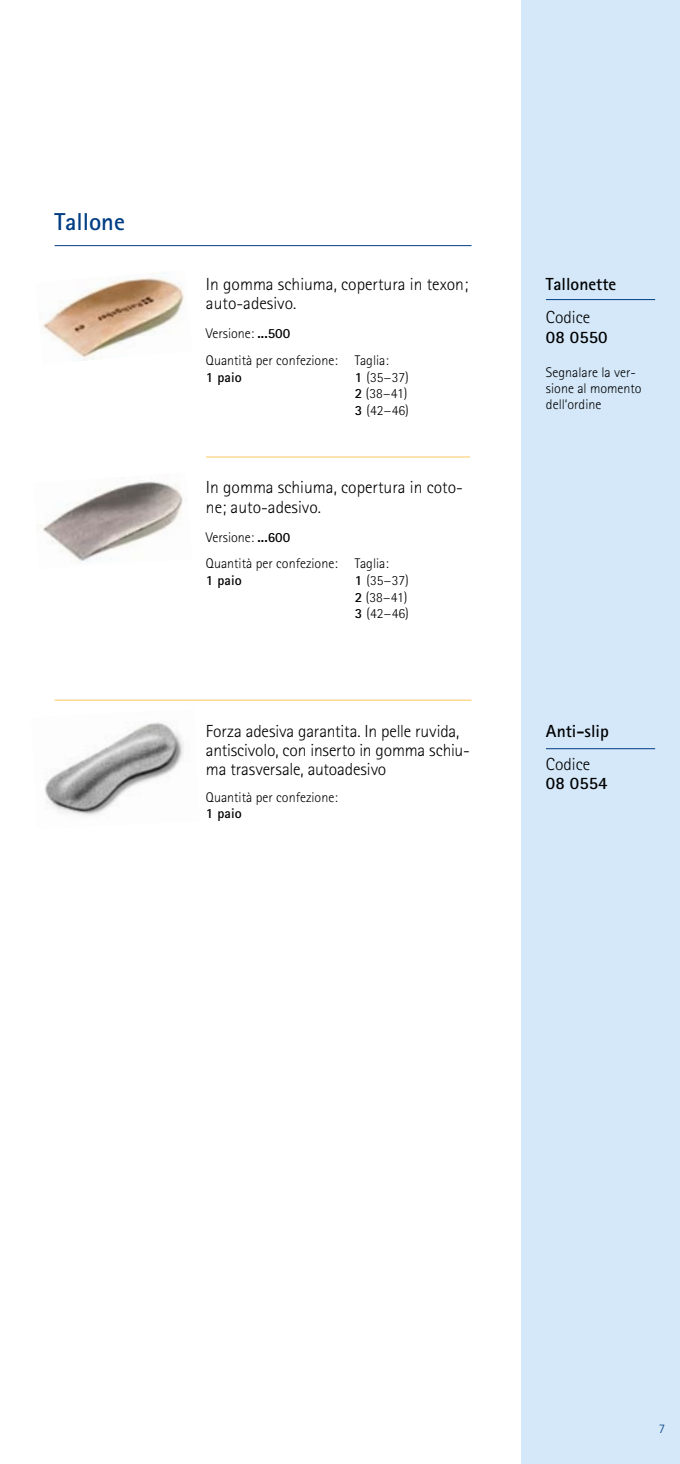
<style>
.page{position:relative;width:680px;height:1464px;background:#fff}
.page>*{position:absolute;margin:0;border:0;box-sizing:border-box;transform-origin:0 0}
.t1{font:700 24.5px "Rotis Sans Serif Std";color:#003d84}
.t2{font:300 17.5px/19.2px "Rotis Sans Serif Std";color:#000}
.t3{font:700 17.5px "Rotis Sans Serif Std";color:#000}
.t4{font:300 14px/16.6px "Rotis Sans Serif Std";color:#000}
.t5{font:700 14px "Rotis Sans Serif Std";color:#000}
.t6{font:300 13.12px "Rotis Sans Serif Std";color:#003d84}
.s1{font-weight:700}
</style>
<div class="page">
<div style="left:521px;top:0;width:159px;height:1463px;background:#d4e8f9"></div>
<img style="left:42px;top:272px;width:142px;height:89px">
<img style="left:39px;top:481px;width:144px;height:82px">
<img style="left:44px;top:722px;width:140px;height:94px">
<hr style="left:206px;top:456px;width:264px;height:1px;background:#fcc75f">
<hr style="left:55px;top:699px;width:416px;height:1px;background:#fcc75f">
<hr style="left:546px;top:299px;width:109px;height:1px;background:#003d84">
<hr style="left:546px;top:748px;width:109px;height:1px;background:#003d84">
<hr style="left:55px;top:245px;width:416px;height:1px;background:#003d84">
<h1 class="t1" style="left:55px;top:206px;width:72px">Tallone</h1>
<p class="t2" style="left:206px;top:274px;width:264px">In gomma schiuma, copertura in texon; auto-adesivo.</p>
<p class="t4" style="left:206px;top:320px;width:184px;line-height:26.6px">Versione: <span class="s1">...500<br></span>Quantità per confezione: Taglia:</p>
<p class="t5" style="left:206px;top:368px;width:37px">1 paio</p>
<p class="t4" style="left:355px;top:368px;width:55px;text-align:justify"><span class="s1">1</span> (35−37)<br><span class="s1">2</span> (38−41)<br><span class="s1">3</span> (42−46)</p>
<p class="t2" style="left:206px;top:478px;width:258px">In gomma schiuma, copertura in coto&shy;ne; auto-adesivo.</p>
<p class="t4" style="left:206px;top:524px;width:184px;line-height:26.6px">Versione: <span class="s1">...600<br></span>Quantità per confezione: Taglia:</p>
<p class="t5" style="left:206px;top:571px;width:37px">1 paio</p>
<p class="t4" style="left:355px;top:572px;width:55px;text-align:justify"><span class="s1">1</span> (35−37)<br><span class="s1">2</span> (38−41)<br><span class="s1">3</span> (42−46)</p>
<p class="t2" style="left:206px;top:721px;width:265px">Forza adesiva garantita. In pelle ruvida, antiscivolo, con inserto in gomma schiu&shy;ma trasversale, autoadesivo</p>
<p class="t4" style="left:206px;top:788px;width:133px">Quantità per confezione:</p>
<p class="t5" style="left:206px;top:804px;width:37px">1 paio</p>
<p class="t3" style="left:546px;top:273px;width:72px">Tallonette</p>
<p class="t2" style="left:546px;top:308px;width:46px">Codice</p>
<p class="t3" style="left:546px;top:325px;width:63px">08 0550</p>
<p class="t4" style="left:546px;top:364px;width:97px;line-height:15.8px">Segnalare la ver&shy;sione al momento dell‘ordine</p>
<p class="t3" style="left:546px;top:719px;width:64px">Anti-slip</p>
<p class="t2" style="left:546px;top:754px;width:46px">Codice</p>
<p class="t3" style="left:546px;top:772px;width:63px">08 0554</p>
<p class="t6" style="left:658px;top:1421px;width:8px">7</p>
</div>
